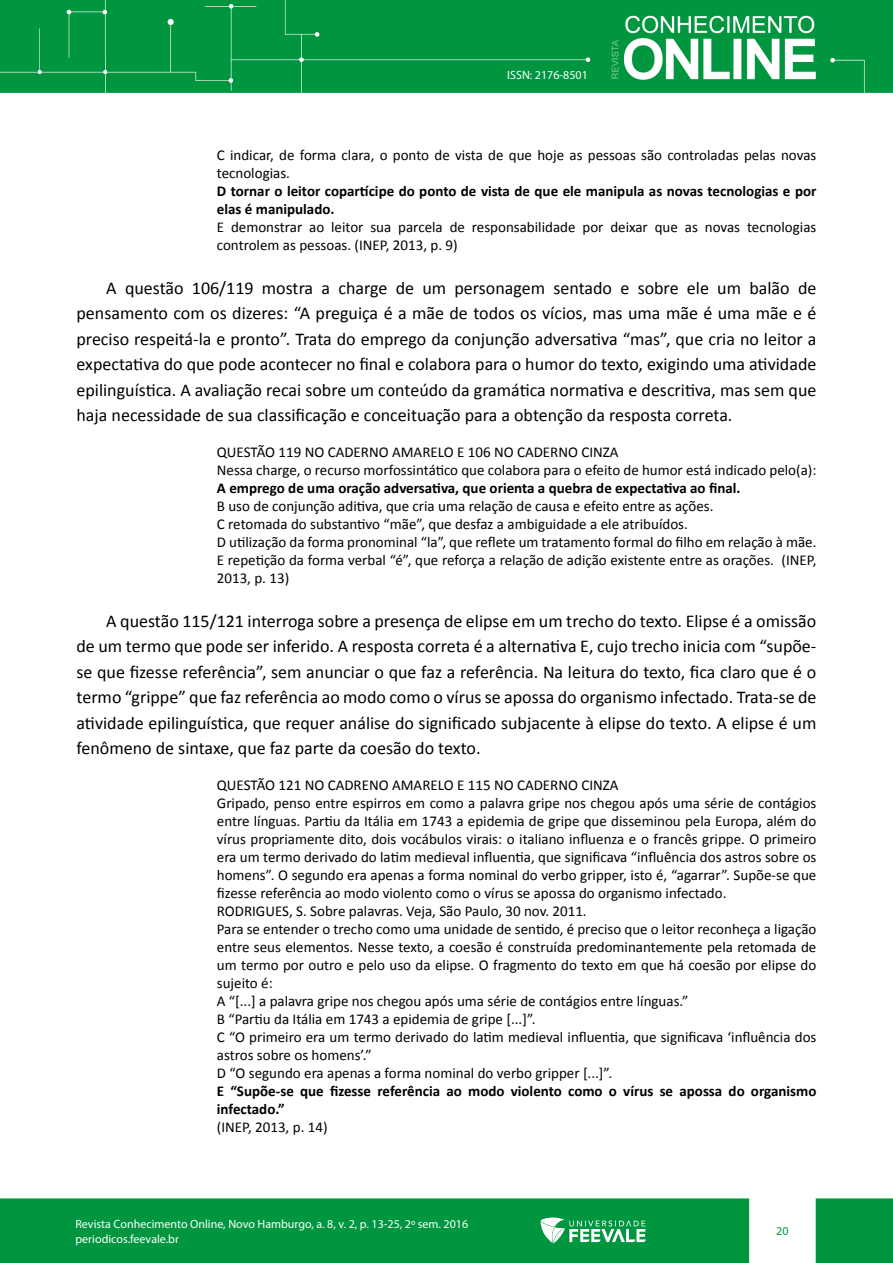
<style>
.page{position:relative;width:893px;height:1263px;background:#fff}
.page>*{position:absolute;margin:0;border:0;box-sizing:border-box;transform-origin:0 0}
.t1{font:18px/25.5px "Calibri";color:#000;text-align:justify}
.t2{font:15px/18px "Calibri";color:#000}
.t3{font:700 15px/18px "Calibri";color:#000}
.t4{font:12px/15px "Myriad Pro";color:#fff}
.t5{font:12px "Myriad Pro";color:#009640}
</style>
<div class="page">
<img style="left:0;top:0;width:893px;height:93px">
<div style="left:816px;top:1198px;width:77px;height:65px;background:#009640"></div>
<div style="left:0;top:1198px;width:749px;height:65px;background:#009640;border:2px solid #009640"></div>
<svg style="left:540px;top:1217px;width:106px;height:26px"></svg>
<p class="t4" style="left:507px;top:67px;width:82px">ISSN: 2176-8501</p>
<p class="t2" style="left:217px;top:146px;width:601px">C indicar, de forma clara, o ponto de vista de que hoje as pessoas são controladas pelas novas tecnologias.</p>
<p class="t3" style="left:217px;top:182px;width:601px">D tornar o leitor copartícipe do ponto de vista de que ele manipula as novas tecnologias e por elas é manipulado.</p>
<p class="t2" style="left:217px;top:218px;width:601px">E demonstrar ao leitor sua parcela de responsabilidade por deixar que as novas tecnologias controlem as pessoas. (INEP, 2013, p. 9)</p>
<p class="t1" style="left:77px;top:275px;width:741px;text-indent:30px">A questão 106/119 mostra a charge de um personagem sentado e sobre ele um balão de pensamento com os dizeres: “A preguiça é a mãe de todos os vícios, mas uma mãe é uma mãe e é preciso respeitá-la e pronto”. Trata do emprego da conjunção adversativa “mas”, que cria no leitor a expectativa do que pode acontecer no final e colabora para o humor do texto, exigindo uma atividade epilinguística. A avaliação recai sobre um conteúdo da gramática normativa e descritiva, mas sem que haja necessidade de sua classificação e conceituação para a obtenção da resposta correta.</p>
<p class="t2" style="left:217px;top:443px;width:601px">QUESTÃO 119 NO CADERNO AMARELO E 106 NO CADERNO CINZA<br>Nessa charge, o recurso morfossintático que colabora para o efeito de humor está indicado pelo(a):</p>
<p class="t3" style="left:217px;top:479px;width:525px">A emprego de uma oração adversativa, que orienta a quebra de expectativa ao final.</p>
<p class="t2" style="left:217px;top:497px;width:601px">B uso de conjunção aditiva, que cria uma relação de causa e efeito entre as ações.<br>C retomada do substantivo “mãe”, que desfaz a ambiguidade a ele atribuídos.<br>D utilização da forma pronominal “la”, que reflete um tratamento formal do filho em relação à mãe.<br>E repetição da forma verbal “é”, que reforça a relação de adição existente entre as orações. (INEP, 2013, p. 13)</p>
<p class="t1" style="left:77px;top:608px;width:741px;text-indent:30px">A questão 115/121 interroga sobre a presença de elipse em um trecho do texto. Elipse é a omissão de um termo que pode ser inferido. A resposta correta é a alternativa E, cujo trecho inicia com “supõe&shy;se que fizesse referência”, sem anunciar o que faz a referência. Na leitura do texto, fica claro que é o termo “grippe” que faz referência ao modo como o vírus se apossa do organismo infectado. Trata-se de atividade epilinguística, que requer análise do significado subjacente à elipse do texto. A elipse é um fenômeno de sintaxe, que faz parte da coesão do texto.</p>
<p class="t2" style="left:217px;top:776px;width:601px">QUESTÃO 121 NO CADRENO AMARELO E 115 NO CADERNO CINZA<br>Gripado, penso entre espirros em como a palavra gripe nos chegou após uma série de contágios entre línguas. Partiu da Itália em 1743 a epidemia de gripe que disseminou pela Europa, além do vírus propriamente dito, dois vocábulos virais: o italiano influenza e o francês grippe. O primeiro era um termo derivado do latim medieval influentia, que significava “influência dos astros sobre os homens”. O segundo era apenas a forma nominal do verbo gripper, isto é, “agarrar”. Supõe-se que fizesse referência ao modo violento como o vírus se apossa do organismo infectado.<br>RODRIGUES, S. Sobre palavras. Veja, São Paulo, 30 nov. 2011.<br>Para se entender o trecho como uma unidade de sentido, é preciso que o leitor reconheça a ligação entre seus elementos. Nesse texto, a coesão é construída predominantemente pela retomada de um termo por outro e pelo uso da elipse. O fragmento do texto em que há coesão por elipse do sujeito é:<br>A “[...] a palavra gripe nos chegou após uma série de contágios entre línguas.”<br>B “Partiu da Itália em 1743 a epidemia de gripe [...]”.<br>C “O primeiro era um termo derivado do latim medieval influentia, que significava ‘influência dos astros sobre os homens’.”<br>D “O segundo era apenas a forma nominal do verbo gripper [...]”.</p>
<p class="t3" style="left:217px;top:1082px;width:601px">E “Supõe-se que fizesse referência ao modo violento como o vírus se apossa do organismo infectado.”</p>
<p class="t2" style="left:217px;top:1118px;width:112px">(INEP, 2013, p. 14)</p>
<p class="t4" style="left:75px;top:1216px;width:394px">Revista Conhecimento Online, Novo Hamburgo, a. 8, v. 2, p. 13-25, 2º sem. 2016 periodicos.feevale.br</p>
<p class="t5" style="left:776px;top:1223px;width:14px">20</p>
</div>
